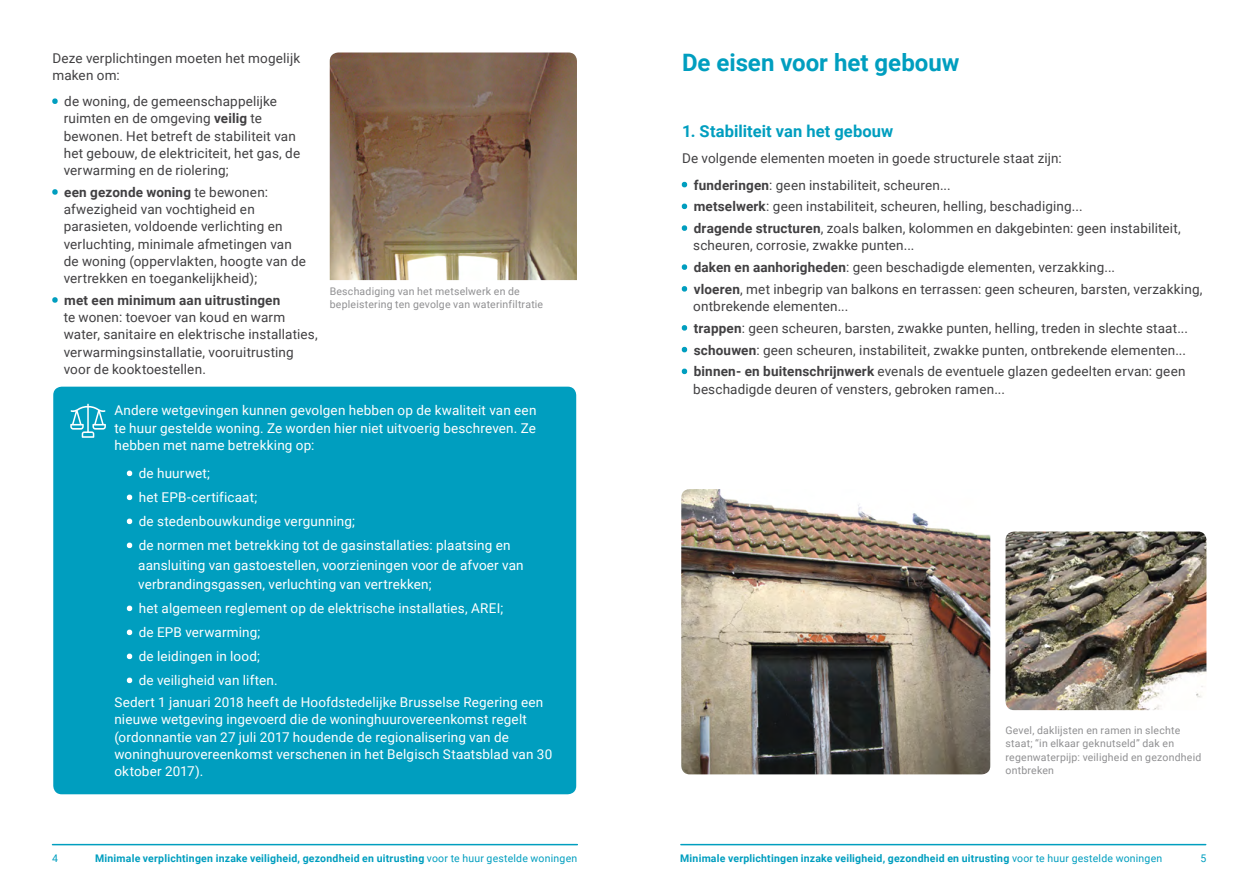
<style>
.page{position:relative;width:1259px;height:893px;background:#fff}
.page>*{position:absolute;margin:0;border:0;box-sizing:border-box;transform-origin:0 0}
.t1{font:700 24px "Roboto";color:#009ebf}
.t2{font:700 16.5px "Roboto";letter-spacing:.005em;color:#009ebf}
.t3{font:13.5px/17.2px "Roboto";letter-spacing:.01em;color:#414042}
.t4{font:13.5px/17.2px "Roboto";letter-spacing:.01em;color:#fff}
.t5{font:10.5px/13.5px "Roboto";letter-spacing:.02em;color:#909092}
.t6{font:700 10.5px "Roboto";letter-spacing:.02em;color:#009ebf}
.t7{font:10.5px "Roboto";color:#009ebf}
.s1{font-weight:700;color:#009ebf}
.s2{font-weight:700}
.s3{font-weight:400}
</style>
<div class="page">
<hr style="left:52px;top:844px;width:525px;height:1px;background:#009ebf">
<hr style="left:681px;top:844px;width:524px;height:1px;background:#009ebf">
<div style="left:53px;top:387px;width:523px;height:407px;background:#009ebf;border-radius:9px"></div>
<svg style="left:126px;top:470px;width:7px;height:7px"></svg>
<svg style="left:126px;top:494px;width:7px;height:7px"></svg>
<svg style="left:126px;top:518px;width:7px;height:7px"></svg>
<svg style="left:126px;top:542px;width:7px;height:7px"></svg>
<svg style="left:126px;top:605px;width:7px;height:7px"></svg>
<svg style="left:126px;top:629px;width:7px;height:7px"></svg>
<svg style="left:126px;top:653px;width:7px;height:7px"></svg>
<svg style="left:126px;top:677px;width:7px;height:7px"></svg>
<svg style="left:52px;top:98px;width:6px;height:6px"></svg>
<svg style="left:52px;top:189px;width:6px;height:6px"></svg>
<svg style="left:52px;top:297px;width:6px;height:6px"></svg>
<img style="left:330px;top:53px;width:247px;height:227px">
<svg style="left:681px;top:181px;width:7px;height:7px"></svg>
<svg style="left:681px;top:203px;width:7px;height:7px"></svg>
<svg style="left:681px;top:225px;width:7px;height:6px"></svg>
<svg style="left:681px;top:264px;width:7px;height:6px"></svg>
<svg style="left:681px;top:286px;width:7px;height:6px"></svg>
<svg style="left:681px;top:325px;width:7px;height:6px"></svg>
<svg style="left:681px;top:346px;width:7px;height:7px"></svg>
<svg style="left:681px;top:368px;width:7px;height:7px"></svg>
<img style="left:681px;top:489px;width:309px;height:285px">
<img style="left:1005px;top:531px;width:201px;height:179px">
<svg style="left:70px;top:404px;width:36px;height:34px"></svg>
<p class="t3" style="left:53px;top:49px;width:249px">Deze verplichtingen moeten het mogelijk maken om:</p>
<p class="t3" style="left:64px;top:92px;width:238px;text-indent:-11px"><span class="s1">•</span> de woning, de gemeenschappelijke ruimten en de omgeving <span class="s2">veilig</span> te bewonen. Het betreft de stabiliteit van het gebouw, de elektriciteit, het gas, de verwarming en de riolering;</p>
<p class="t3" style="left:64px;top:183px;width:244px;text-indent:-11px"><span class="s1">•</span> <span class="s2">een gezonde woning</span> te bewonen: afwezigheid van vochtigheid en parasieten, voldoende verlichting en verluchting, minimale afmetingen van de woning (oppervlakten, hoogte van de vertrekken en toegankelijkheid);</p>
<p class="t3" style="left:64px;top:291px;width:255px;text-indent:-11px"><span class="s1">•</span> <span class="s2">met een minimum aan uitrustingen<br></span>te wonen: toevoer van koud en warm water, sanitaire en elektrische installaties, verwarmingsinstallatie, vooruitrusting voor de kooktoestellen.</p>
<p class="t5" style="left:330px;top:284px;width:215px">Beschadiging van het metselwerk en de bepleistering ten gevolge van waterinfiltratie</p>
<p class="t4" style="left:114px;top:401px;width:423px;text-align:justify">Andere wetgevingen kunnen gevolgen hebben op de kwaliteit van een te huur gestelde woning. Ze worden hier niet uitvoerig beschreven. Ze hebben met name betrekking op:</p>
<p class="t4" style="left:127px;top:464px;width:84px"><span class="s2">•</span> de huurwet;</p>
<p class="t4" style="left:127px;top:488px;width:132px"><span class="s2">•</span> het EPB-certificaat;</p>
<p class="t4" style="left:127px;top:512px;width:229px"><span class="s2">•</span> de stedenbouwkundige vergunning;</p>
<p class="t4" style="left:138px;top:535px;width:387px;line-height:19.5px;text-indent:-11px"><span class="s2">•</span> de normen met betrekking tot de gasinstallaties: plaatsing en aansluiting van gastoestellen, voorzieningen voor de afvoer van verbrandingsgassen, verluchting van vertrekken;</p>
<p class="t4" style="left:127px;top:599px;width:378px"><span class="s2">•</span> het algemeen reglement op de elektrische installaties, AREI;</p>
<p class="t4" style="left:127px;top:623px;width:135px"><span class="s2">•</span> de EPB verwarming;</p>
<p class="t4" style="left:127px;top:647px;width:134px"><span class="s2">•</span> de leidingen in lood;</p>
<p class="t4" style="left:114px;top:669px;width:430px;line-height:21.8px;text-indent:13px"><span class="s2">•</span> de veiligheid van liften.<br>Sedert 1 januari 2018 heeft de Hoofdstedelijke Brusselse Regering een</p>
<p class="t4" style="left:114px;top:710px;width:439px">nieuwe wetgeving ingevoerd die de woninghuurovereenkomst regelt (ordonnantie van 27 juli 2017 houdende de regionalisering van de woninghuurovereenkomst verschenen in het Belgisch Staatsblad van 30 oktober 2017).</p>
<h1 class="t1" style="left:682px;top:45px;width:279px">De eisen voor het gebouw</h1>
<p class="t2" style="left:682px;top:120px;width:213px">1. Stabiliteit van het gebouw</p>
<p class="t3" style="left:682px;top:149px;width:381px">De volgende elementen moeten in goede structurele staat zijn:</p>
<p class="t3" style="left:682px;top:176px;width:270px"><span class="s1">•</span> <span class="s2">funderingen</span>: geen instabiliteit, scheuren...</p>
<p class="t3" style="left:682px;top:197px;width:402px"><span class="s1">•</span> <span class="s2">metselwerk</span>: geen instabiliteit, scheuren, helling, beschadiging...</p>
<p class="t3" style="left:693px;top:219px;width:489px;text-indent:-11px"><span class="s1">•</span> <span class="s2">dragende structuren</span>, zoals balken, kolommen en dakgebinten: geen instabiliteit, scheuren, corrosie, zwakke punten...</p>
<p class="t3" style="left:682px;top:258px;width:435px"><span class="s1">•</span> <span class="s2">daken en aanhorigheden</span>: geen beschadigde elementen, verzakking...</p>
<p class="t3" style="left:693px;top:280px;width:511px;text-indent:-11px"><span class="s1">•</span> <span class="s2">vloeren</span>, met inbegrip van balkons en terrassen: geen scheuren, barsten, verzakking, ontbrekende elementen...</p>
<p class="t3" style="left:682px;top:319px;width:507px"><span class="s1">•</span> <span class="s2">trappen</span>: geen scheuren, barsten, zwakke punten, helling, treden in slechte staat...</p>
<p class="t3" style="left:682px;top:341px;width:505px"><span class="s1">•</span> <span class="s2">schouwen</span>: geen scheuren, instabiliteit, zwakke punten, ontbrekende elementen...</p>
<p class="t3" style="left:693px;top:362px;width:494px;text-indent:-11px"><span class="s1">•</span> <span class="s2">binnen- en buitenschrijnwerk</span> evenals de eventuele glazen gedeelten ervan: geen beschadigde deuren of vensters, gebroken ramen...</p>
<p class="t5" style="left:1005px;top:723px;width:197px">Gevel, daklijsten en ramen in slechte staat; “in elkaar geknutseld” dak en regenwaterpijp: veiligheid en gezondheid ontbreken</p>
<p class="t7" style="left:52px;top:851px;width:7px">4</p>
<p class="t6" style="left:95px;top:851px;width:484px">Minimale verplichtingen inzake veiligheid, gezondheid en uitrusting <span class="s3">voor te huur gestelde woningen</span></p>
<p class="t6" style="left:680px;top:851px;width:484px">Minimale verplichtingen inzake veiligheid, gezondheid en uitrusting <span class="s3">voor te huur gestelde woningen</span></p>
<p class="t7" style="left:1200px;top:850px;width:7px">5</p>
</div>
